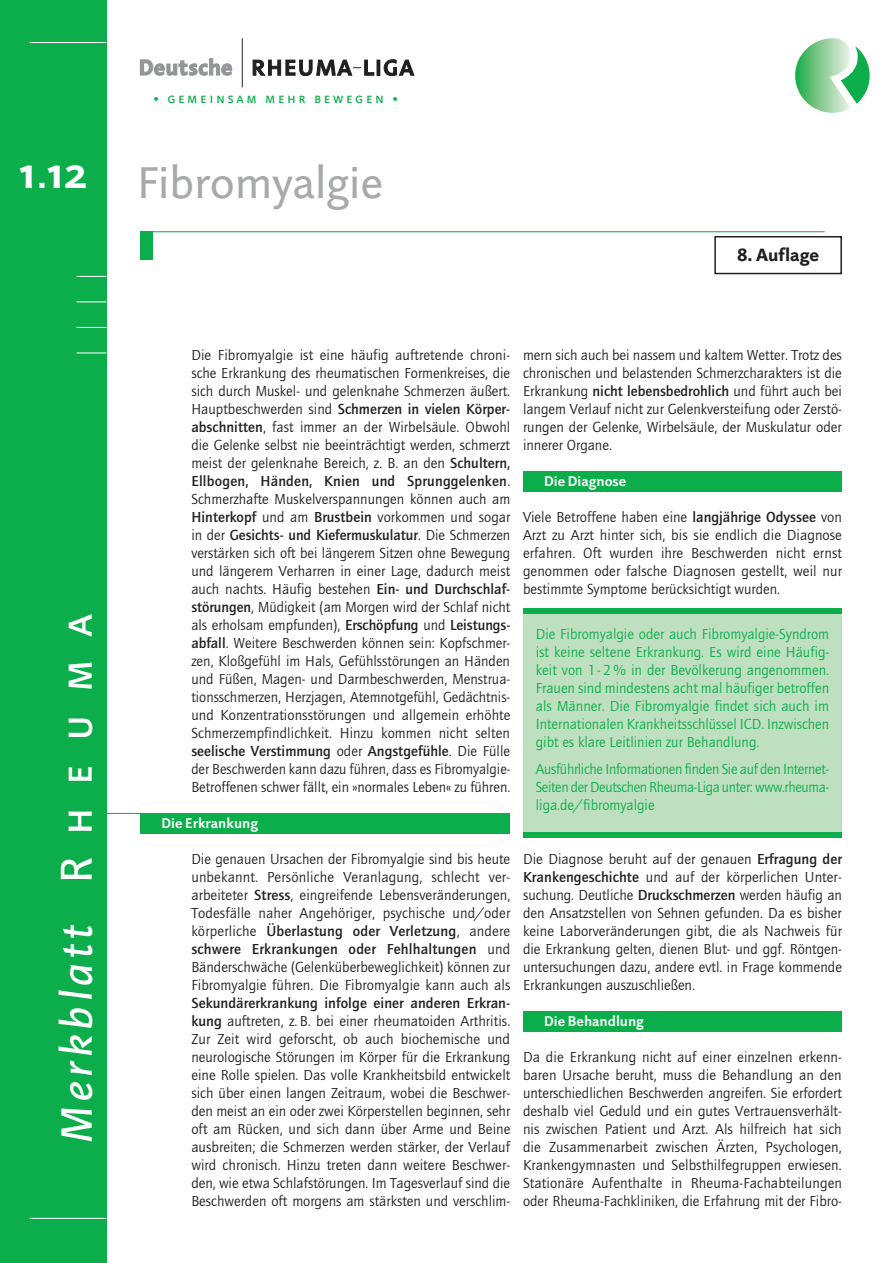
<style>
.page{position:relative;width:893px;height:1263px;background:#fff}
.page>*{position:absolute;margin:0;border:0;box-sizing:border-box;transform-origin:0 0}
.t1{font:45px "Projekt Buch";color:#a8a9ad}
.t2{font:44.25px "Projekt Kursiv";letter-spacing:.1em;color:#fff}
.t3{font:18px "Projekt Fett";color:#231f20}
.t4{font:15px/18px "Quay Roman";color:#231f20;text-align:justify}
.t5{font:15px/18px "Quay Roman";color:#0cae4c;text-align:justify}
.t6{font:700 15px/18px "Quay";letter-spacing:.005em;color:#231f20}
.t7{font:14.25px "Projekt Halbfett";color:#fff}
.t8{font:14.25px "Projekt Kapitaelchen";letter-spacing:.18em;color:#0cae4c}
.s1{font-family:"Projekt Kapitaelchen";font-size:45px}
.s2{font-family:"Quay Roman";font-weight:400}
.s3{font-family:"Quay";font-weight:700}
</style>
<div class="page">
<div style="left:523px;top:608px;width:319px;height:229px;background:#bfe0c0"></div>
<div style="left:523px;top:608px;width:319px;height:5px;background:#0cae4c"></div>
<div style="left:523px;top:832px;width:319px;height:5px;background:#0cae4c"></div>
<div style="left:140px;top:813px;width:370px;height:20px;background:#0cae4c"></div>
<hr style="left:106px;top:813px;width:34px;height:1px;background:#0cae4c">
<div style="left:523px;top:1011px;width:319px;height:21px;background:#0cae4c"></div>
<div style="left:523px;top:471px;width:319px;height:21px;background:#0cae4c"></div>
<div style="left:0;top:0;width:106px;height:1263px;background:#0cae4c"></div>
<hr style="left:30px;top:1218px;width:76px;height:1px;background:#fff">
<hr style="left:30px;top:42px;width:76px;height:1px;background:#fff">
<div style="left:140px;top:231px;width:13px;height:29px;background:#0cae4c"></div>
<hr style="left:140px;top:231px;width:685px;height:1px;background:#0cae4c">
<svg style="left:77px;top:276px;width:29px;height:1px"></svg>
<svg style="left:77px;top:302px;width:29px;height:1px"></svg>
<svg style="left:77px;top:327px;width:29px;height:1px"></svg>
<svg style="left:77px;top:353px;width:29px;height:1px"></svg>
<div style="left:714px;top:236px;width:128px;height:38px;border:2px solid #231f20"></div>
<svg style="left:795px;top:38px;width:75px;height:75px"></svg>
<svg style="left:140px;top:59px;width:92px;height:16px"></svg>
<div style="left:377px;top:60px;width:3px;height:15px;border:1px solid #231f20"></div>
<svg style="left:384px;top:60px;width:30px;height:16px"></svg>
<hr style="left:242px;top:38px;width:1px;height:49px;background:#231f20">
<svg style="left:253px;top:60px;width:121px;height:16px"></svg>
<p class="t8" style="left:153px;top:90px;width:246px">• gemeinsam mehr bewegen •</p>
<h1 class="t1" style="left:19px;top:157px;width:366px"><sup>1</sup><sup>.</sup><sup>12</sup> Fibromyalgie</h1>
<p class="t3" style="left:737px;top:244px;width:83px">8. Auflage</p>
<h2 class="t2" style="left:51px;top:1143px;width:531px;rotate:-90deg">Merkblatt <span class="s1">R h e u m a</span></h2>
<p class="t4" style="left:191px;top:346px;width:320px">Die Fibromyalgie ist eine häufig auftretende chroni&shy;sche Erkrankung des rheumatischen Formenkreises, die sich durch Muskel- und gelenknahe Schmerzen äußert.</p>
<p class="t6" style="left:191px;top:400px;width:320px"><span class="s2">Hauptbeschwerden sind</span> Schmerzen in vielen Körper-</p>
<p class="t4" style="left:191px;top:418px;width:320px"><span class="s3">abschnitten</span>, fast immer an der Wirbelsäule. Obwohl die Gelenke selbst nie beeinträchtigt werden, schmerzt meist der gelenknahe Bereich, z. B. an den <span class="s3">Schultern,</span></p>
<p class="t6" style="left:191px;top:472px;width:320px">Ellbogen, Händen, Knien und Sprunggelenken<span class="s2">.</span></p>
<p class="t4" style="left:191px;top:490px;width:320px">Schmerzhafte Muskelverspannungen können auch am<br><span class="s3">Hinterkopf</span> und am <span class="s3">Brustbein</span> vorkommen und sogar</p>
<p class="t6" style="left:191px;top:526px;width:320px"><span class="s2">in der</span> Gesichts- und Kiefermuskulatur<span class="s2">. Die Schmerzen</span></p>
<p class="t4" style="left:191px;top:544px;width:321px">verstärken sich oft bei längerem Sitzen ohne Bewegung und längerem Verharren in einer Lage, dadurch meist auch nachts. Häufig bestehen <span class="s3">Ein- und Durchschlaf&shy;störungen</span>, Müdigkeit (am Morgen wird der Schlaf nicht als erholsam empfunden), <span class="s3">Erschöpfung</span> und <span class="s3">Leistungs&shy;abfall</span>. Weitere Beschwerden können sein: Kopfschmer&shy;zen, Kloßgefühl im Hals, Gefühlsstörungen an Händen und Füßen, Magen- und Darmbeschwerden, Menstrua&shy;tionsschmerzen, Herzjagen, Atemnotgefühl, Gedächtnis&shy;und Konzentrationsstörungen und allgemein erhöhte Schmerzempfindlichkeit. Hinzu kommen nicht selten</p>
<p class="t6" style="left:191px;top:742px;width:320px">seelische Verstimmung <span class="s2">oder</span> Angstgefühle<span class="s2">. Die Fülle</span></p>
<p class="t4" style="left:191px;top:760px;width:321px">der Beschwerden kann dazu führen, dass es Fibromyalgie-<br>Betroffenen schwer fällt, ein »normales Leben« zu führen.</p>
<p class="t7" style="left:162px;top:815px;width:98px">Die Erkrankung</p>
<p class="t4" style="left:191px;top:850px;width:321px">Die genauen Ursachen der Fibromyalgie sind bis heute unbekannt. Persönliche Veranlagung, schlecht ver&shy;arbeiteter <span class="s3">Stress</span>, eingreifende Lebensveränderungen, Todesfälle naher Angehöriger, psychische und/oder</p>
<p class="t6" style="left:191px;top:922px;width:320px"><span class="s2">körperliche</span> Überlastung oder Verletzung<span class="s2">, andere </span>schwere Erkrankungen oder Fehlhaltungen <span class="s2">und</span></p>
<p class="t4" style="left:191px;top:958px;width:321px">Bänderschwäche (Gelenküberbeweglichkeit) können zur<br>Fibromyalgie führen. Die Fibromyalgie kann auch als</p>
<p class="t6" style="left:191px;top:994px;width:320px">Sekundärerkrankung infolge einer anderen Erkran-</p>
<p class="t4" style="left:191px;top:1012px;width:321px"><span class="s3">kung</span> auftreten, z. B. bei einer rheumatoiden Arthritis.<br>Zur Zeit wird geforscht, ob auch biochemische und neurologische Störungen im Körper für die Erkrankung eine Rolle spielen. Das volle Krankheitsbild entwickelt sich über einen langen Zeitraum, wobei die Beschwer&shy;den meist an ein oder zwei Körperstellen beginnen, sehr oft am Rücken, und sich dann über Arme und Beine ausbreiten; die Schmerzen werden stärker, der Verlauf wird chronisch. Hinzu treten dann weitere Beschwer&shy;den, wie etwa Schlafstörungen. Im Tagesverlauf sind die Beschwerden oft morgens am stärksten und verschlim-</p>
<p class="t4" style="left:523px;top:346px;width:320px">mern sich auch bei nassem und kaltem Wetter. Trotz des chronischen und belastenden Schmerzcharakters ist die Erkrankung <span class="s3">nicht lebensbedrohlich</span> und führt auch bei langem Verlauf nicht zur Gelenkversteifung oder Zerstö&shy;rungen der Gelenke, Wirbelsäule, der Muskulatur oder innerer Organe.</p>
<p class="t7" style="left:544px;top:473px;width:84px">Die Diagnose</p>
<p class="t4" style="left:523px;top:508px;width:320px">Viele Betroffene haben eine <span class="s3">langjährige Odyssee</span> von Arzt zu Arzt hinter sich, bis sie endlich die Diagnose erfahren. Oft wurden ihre Beschwerden nicht ernst genommen oder falsche Diagnosen gestellt, weil nur bestimmte Symptome berücksichtigt wurden.</p>
<p class="t5" style="left:536px;top:625px;width:295px">Die Fibromyalgie oder auch Fibromyalgie-Syndrom ist keine seltene Erkrankung. Es wird eine Häufig&shy;keit von 1- 2 % in der Bevölkerung angenommen.<br>Frauen sind mindestens acht mal häufiger betroffen als Männer. Die Fibromyalgie findet sich auch im Internationalen Krankheitsschlüssel ICD. Inzwischen gibt es klare Leitlinien zur Behandlung.</p>
<p class="t5" style="left:536px;top:760px;width:295px">Ausführliche Informationen finden Sie auf den Internet-Seiten der Deutschen Rheuma-Liga unter: www.rheuma&shy;liga.de/fibromyalgie</p>
<p class="t4" style="left:523px;top:850px;width:321px">Die Diagnose beruht auf der genauen <span class="s3">Erfragung der Krankengeschichte</span> und auf der körperlichen Unter&shy;suchung. Deutliche <span class="s3">Druckschmerzen</span> werden häufig an den Ansatzstellen von Sehnen gefunden. Da es bisher keine Laborveränderungen gibt, die als Nachweis für die Erkrankung gelten, dienen Blut- und ggf. Röntgen&shy;untersuchungen dazu, andere evtl. in Frage kommende Erkrankungen auszuschließen.</p>
<p class="t7" style="left:544px;top:1013px;width:101px">Die Behandlung</p>
<p class="t4" style="left:523px;top:1048px;width:320px">Da die Erkrankung nicht auf einer einzelnen erkenn&shy;baren Ursache beruht, muss die Behandlung an den unterschiedlichen Beschwerden angreifen. Sie erfordert deshalb viel Geduld und ein gutes Vertrauensverhält&shy;nis zwischen Patient und Arzt. Als hilfreich hat sich die Zusammenarbeit zwischen Ärzten, Psychologen, Krankengymnasten und Selbsthilfegruppen erwiesen.<br>Stationäre Aufenthalte in Rheuma-Fachabteilungen oder Rheuma-Fachkliniken, die Erfahrung mit der Fibro-</p>
</div>
